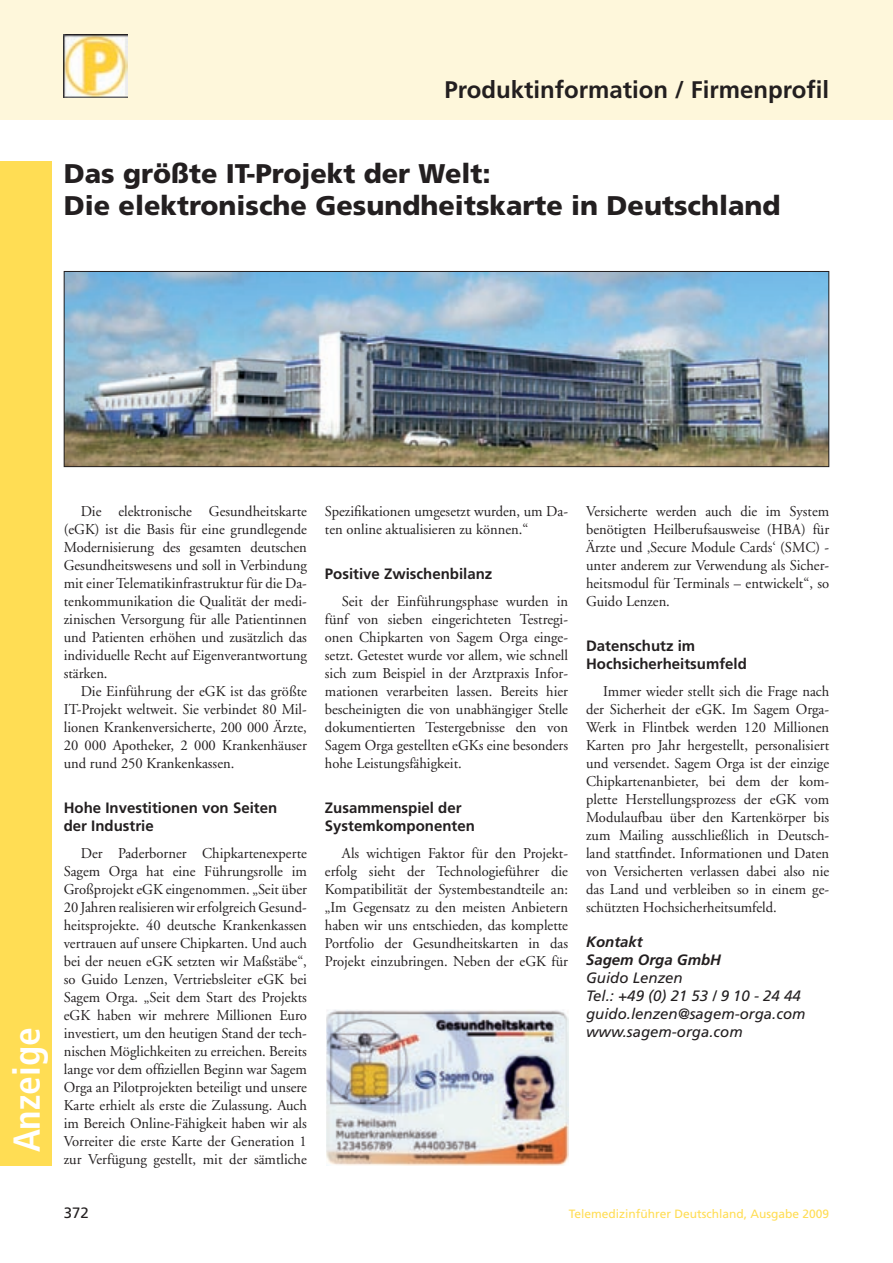
<style>
.page{position:relative;width:893px;height:1263px;background:#fff}
.page>*{position:absolute;margin:0;border:0;box-sizing:border-box;transform-origin:0 0}
.t1{font:700 condensed 37.5px "Frutiger";color:#fff}
.t2{font:900 27px/32.4px "Frutiger";color:#231f20}
.t3{font:700 24px "Frutiger";color:#231f20}
.t4{font:15px/18px "Adobe Garamond";color:#231f20;text-align:justify}
.t5{font:700 15px/18px "Frutiger";color:#231f20}
.t6{font:italic 15px/18px "Frutiger";color:#231f20}
.t7{font:italic 700 15px/18px "Frutiger";color:#231f20}
.t8{font:15px "Frutiger";color:#231f20}
.t9{font:12px "Frutiger";color:#ffdd54}
</style>
<div class="page">
<div style="left:0;top:0;width:893px;height:119px;background:#fef7db"></div>
<img style="left:64px;top:34px;width:64px;height:64px">
<div style="left:0;top:162px;width:51px;height:1004px;background:#ffdd54"></div>
<img style="left:326px;top:1010px;width:242px;height:155px">
<img style="left:66px;top:273px;width:761px;height:192px">
<div style="left:64px;top:271px;width:765px;height:196px;border:1px solid #231f20"></div>
<h3 class="t3" style="left:445px;top:76px;width:386px">Produktinformation / Firmenprofil</h3>
<h2 class="t2" style="left:64px;top:156px;width:718px">Das größte IT-Projekt der Welt:<br>Die elektronische Gesundheitskarte in Deutschland</h2>
<h1 class="t1" style="left:5px;top:1152px;width:127px;rotate:-90deg">Anzeige</h1>
<p class="t4" style="left:64px;top:502px;width:245px;text-indent:17px">Die elektronische Gesundheitskarte (eGK) ist die Basis für eine grundlegende Modernisierung des gesamten deutschen Gesundheitswesens und soll in Verbindung mit einer Telematikinfrastruktur für die Da&shy;tenkommunikation die Qualität der medi&shy;zinischen Versorgung für alle Patientinnen und Patienten erhöhen und zusätzlich das individuelle Recht auf Eigenverantwortung stärken.</p>
<p class="t4" style="left:64px;top:682px;width:245px;text-indent:17px">Die Einführung der eGK ist das größte IT-Projekt weltweit. Sie verbindet 80 Mil&shy;lionen Krankenversicherte, 200 000 Ärzte, 20 000 Apotheker, 2 000 Krankenhäuser und rund 250 Krankenkassen.</p>
<p class="t5" style="left:64px;top:798px;width:215px">Hohe Investitionen von Seiten der Industrie</p>
<p class="t4" style="left:64px;top:844px;width:245px;text-indent:17px">Der Paderborner Chipkartenexperte Sagem Orga hat eine Führungsrolle im Großprojekt eGK eingenommen. „Seit über 20 Jahren realisieren wir erfolgreich Gesund&shy;heitsprojekte. 40 deutsche Krankenkassen vertrauen auf unsere Chipkarten. Und auch bei der neuen eGK setzten wir Maßstäbe“, so Guido Lenzen, Vertriebsleiter eGK bei Sagem Orga. „Seit dem Start des Projekts eGK haben wir mehrere Millionen Euro investiert, um den heutigen Stand der tech&shy;nischen Möglichkeiten zu erreichen. Bereits lange vor dem offiziellen Beginn war Sagem Orga an Pilotprojekten beteiligt und unsere Karte erhielt als erste die Zulassung. Auch im Bereich Online-Fähigkeit haben wir als Vorreiter die erste Karte der Generation 1 zur Verfügung gestellt, mit der sämtliche</p>
<p class="t4" style="left:325px;top:502px;width:245px">Spezifikationen umgesetzt wurden, um Da&shy;ten online aktualisieren zu können.“</p>
<p class="t5" style="left:325px;top:564px;width:169px">Positive Zwischenbilanz</p>
<p class="t4" style="left:325px;top:592px;width:245px;text-indent:17px">Seit der Einführungsphase wurden in fünf von sieben eingerichteten Testregi&shy;onen Chipkarten von Sagem Orga einge&shy;setzt. Getestet wurde vor allem, wie schnell sich zum Beispiel in der Arztpraxis Infor&shy;mationen verarbeiten lassen. Bereits hier bescheinigten die von unabhängiger Stelle dokumentierten Testergebnisse den von Sagem Orga gestellten eGKs eine besonders hohe Leistungsfähigkeit.</p>
<p class="t5" style="left:325px;top:798px;width:152px">Zusammenspiel der<br>Systemkomponenten</p>
<p class="t4" style="left:325px;top:844px;width:245px;text-indent:17px">Als wichtigen Faktor für den Projekt&shy;erfolg sieht der Technologieführer die Kompatibilität der Systembestandteile an: „Im Gegensatz zu den meisten Anbietern haben wir uns entschieden, das komplette Portfolio der Gesundheitskarten in das Projekt einzubringen. Neben der eGK für</p>
<p class="t4" style="left:586px;top:502px;width:245px">Versicherte werden auch die im System benötigten Heilberufsausweise (HBA) für Ärzte und ‚Secure Module Cards‘ (SMC) - unter anderem zur Verwendung als Sicher&shy;heitsmodul für Terminals – entwickelt“, so Guido Lenzen.</p>
<p class="t5" style="left:586px;top:636px;width:162px">Datenschutz im<br>Hochsicherheitsumfeld</p>
<p class="t4" style="left:586px;top:682px;width:245px;text-indent:17px">Immer wieder stellt sich die Frage nach der Sicherheit der eGK. Im Sagem Orga-Werk in Flintbek werden 120 Millionen Karten pro Jahr hergestellt, personalisiert und versendet. Sagem Orga ist der einzige Chipkartenanbieter, bei dem der kom&shy;plette Herstellungsprozess der eGK vom Modulaufbau über den Kartenkörper bis zum Mailing ausschließlich in Deutsch&shy;land stattfindet. Informationen und Daten von Versicherten verlassen dabei also nie das Land und verbleiben so in einem ge&shy;schützten Hochsicherheitsumfeld.</p>
<p class="t7" style="left:586px;top:932px;width:137px">Kontakt<br>Sagem Orga GmbH</p>
<p class="t6" style="left:586px;top:968px;width:221px">Guido Lenzen<br>Tel.: +49 (0) 21 53 / 9 10 - 24 44 guido.lenzen@sagem-orga.com www.sagem-orga.com</p>
<p class="t8" style="left:64px;top:1204px;width:27px">372</p>
<p class="t9" style="left:569px;top:1206px;width:262px">Telemedizinführer Deutschland, Ausgabe 2009</p>
</div>
